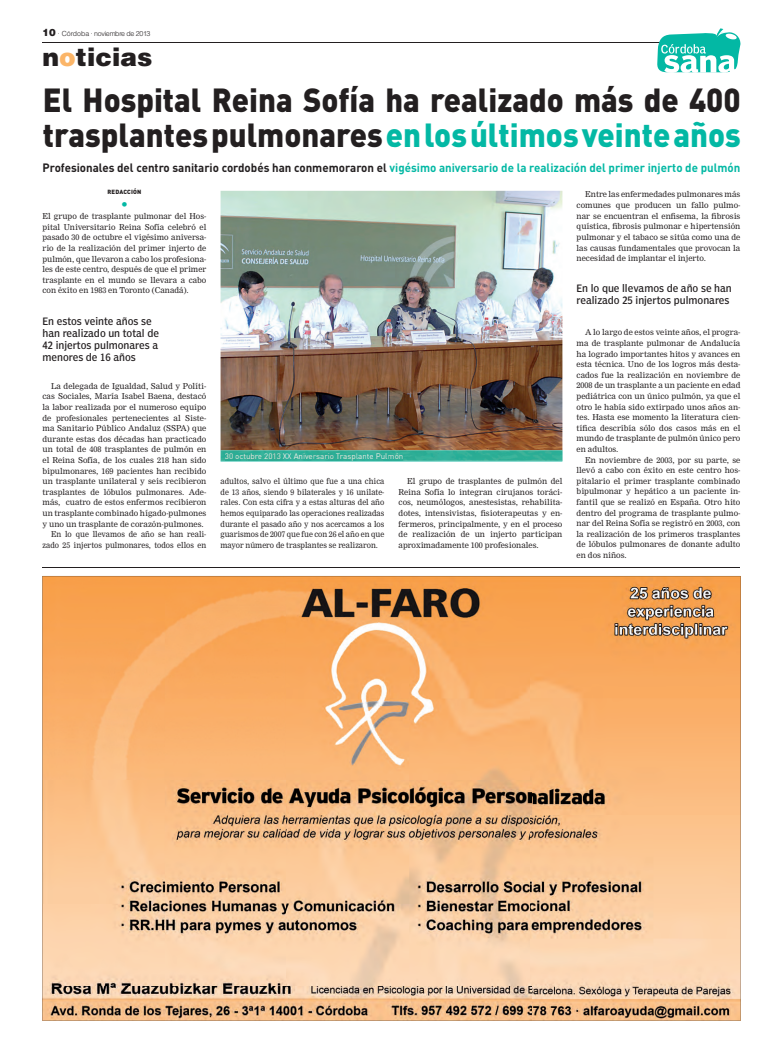
<style>
.page{position:relative;width:783px;height:1049px;background:#fff}
.page>*{position:absolute;margin:0;border:0;box-sizing:border-box;transform-origin:0 0}
.t1{font:900 33px/35px "DIN";color:#231f20;scale:.94 1}
.t2{font:900 25px "Helvetica";color:#231f20}
.t3{font:14px "DIN";color:#03b8a4}
.t4{font:700 12px "DIN";color:#03b8a4;scale:.96 1}
.t5{font:condensed 10px/12px "Poynter Agate One";color:#231f20}
.t6{font:8px/10.6px "Nimrod";color:#231f20;text-align:justify}
.t7{font:8px/10.6px "Nimrod";color:#231f20;text-align:justify;scale:.94 1}
.t8{font:8px "DIN";color:#f0e8df}
.t9{font:300 7px "Helvetica";letter-spacing:-.03em;color:#231f20}
.t10{font:900 6px "DIN";letter-spacing:.025em;color:#231f20}
.s1{font-weight:900;font-size:10px}
.s2{color:#fbb568}
.s3{color:#03b8a4}
.s4{color:#231f20}
.s5{color:#efe6de}
.s6{color:#f0e6de}
.s7{color:#f3ebe2}
.s8{color:#f1e9e4}
.s9{color:#f6efe9}
.s10{color:#f0e6dd}
.s11{color:#f1e8de}
.s12{color:#f0e6dc}
.s13{color:#f2ebe6}
.s14{color:#f1eae4}
.s15{color:#efe7df}
</style>
<div class="page">
<hr style="left:43px;top:42px;width:644px;height:1px;background:#231f20">
<svg style="left:657px;top:28px;width:83px;height:45px"></svg>
<img style="left:220px;top:191px;width:342px;height:259px">
<img style="left:220px;top:450px;width:342px;height:11px">
<img style="left:225px;top:453px;width:177px;height:8px">
<hr style="left:42px;top:567px;width:697px;height:1px;background:#231f20">
<svg style="left:42px;top:576px;width:698px;height:445px;background:#e9b17c"></svg>
<p class="t9" style="left:43px;top:31px;width:109px"><span class="s1">10</span> · Córdoba · noviembre de 2013</p>
<h2 class="t2" style="left:43px;top:48px;width:111px">n<span class="s2">o</span>ticias</h2>
<h1 class="t1" style="left:43px;top:85px;width:743px">El Hospital Reina Sofía ha realizado más de 400 trasplantes pulmonares <span class="s3">en los últimos veinte años</span></h1>
<p class="t10" style="left:107px;top:190px;width:35px">REDACCIÓN</p>
<h3 class="t3" style="left:121px;top:199px;width:9px">•</h3>
<p class="t6" style="left:43px;top:212px;width:165px">El grupo de trasplante pulmonar del Hos&shy;pital Universitario Reina Sofía celebró el pasado 30 de octubre el vigésimo aniversa&shy;rio de la realización del primer injerto de pulmón, que llevaron a cabo los profesiona&shy;les de este centro, después de que el primer trasplante en el mundo se llevara a cabo con éxito en 1983 en Toronto (Canadá).</p>
<h3 class="t4" style="left:43px;top:163px;width:728px"><span class="s4">Profesionales del centro sanitario cordobés han conmemoraron el</span> vigésimo aniversario de la realización del primer injerto de pulmón</h3>
<p class="t6" style="left:576px;top:190px;width:165px;text-indent:9px">Entre las enfermedades pulmonares más comunes que producen un fallo pulmo&shy;nar se encuentran el enfisema, la fibrosis quística, fibrosis pulmonar e hipertensión pulmonar y el tabaco se sitúa como una de las causas fundamentales que provocan la necesidad de implantar el injerto.</p>
<p class="t5" style="left:576px;top:283px;width:157px">En lo que llevamos de año se han realizado 25 injertos pulmonares</p>
<p class="t5" style="left:43px;top:316px;width:118px">En estos veinte años se han realizado un total de<br>42 injertos pulmonares a menores de 16 años</p>
<p class="t6" style="left:51px;top:381px;width:157px">La delegada de Igualdad, Salud y Políti-</p>
<p class="t6" style="left:43px;top:392px;width:165px">cas Sociales, María Isabel Baena, destacó</p>
<p class="t6" style="left:43px;top:402px;width:165px">la labor realizada por el numeroso equipo</p>
<p class="t6" style="left:43px;top:413px;width:165px">de profesionales pertenecientes al Siste-</p>
<p class="t6" style="left:43px;top:424px;width:165px">ma Sanitario Público Andaluz (SSPA) que</p>
<p class="t6" style="left:43px;top:434px;width:165px">durante estas dos décadas han practicado</p>
<p class="t6" style="left:43px;top:445px;width:165px">un total de 408 trasplantes de pulmón en</p>
<p class="t6" style="left:43px;top:455px;width:165px">el Reina Sofía, de los cuales 218 han sido</p>
<p class="t6" style="left:43px;top:466px;width:165px">bipulmonares, 169 pacientes han recibido</p>
<p class="t6" style="left:43px;top:477px;width:165px">un trasplante unilateral y seis recibieron</p>
<p class="t6" style="left:43px;top:487px;width:165px">trasplantes de lóbulos pulmonares. Ade-</p>
<p class="t6" style="left:43px;top:498px;width:165px">más, cuatro de estos enfermos recibieron</p>
<p class="t6" style="left:43px;top:508px;width:165px">un trasplante combinado hígado-pulmones</p>
<p class="t6" style="left:43px;top:519px;width:162px">y uno un trasplante de corazón-pulmones.</p>
<p class="t7" style="left:51px;top:530px;width:167px">En lo que llevamos de año se han reali-</p>
<p class="t7" style="left:43px;top:540px;width:176px">zado 25 injertos pulmonares, todos ellos en</p>
<p class="t8" style="left:225px;top:453px;width:180px"><span class="s5">30</span> oct<span class="s6">ubr</span><span class="s7">e 2</span>013 <span class="s8">XX</span> <span class="s9">An</span>iversa<span class="s10">rio</span> <span class="s11">Tr</span><span class="s12">asp</span><span class="s13">lante</span> <span class="s14">Pul</span><span class="s15">món</span></p>
<p class="t7" style="left:220px;top:477px;width:176px">adultos, salvo el último que fue a una chica de 13 años, siendo 9 bilaterales y 16 unilate&shy;rales. Con esta cifra y a estas alturas del año hemos equiparado las operaciones realizadas durante el pasado año y nos acercamos a los guarismos de 2007 que fue con 26 el año en que mayor número de trasplantes se realizaron.</p>
<p class="t6" style="left:398px;top:477px;width:165px;text-indent:9px">El grupo de trasplantes de pulmón del Reina Sofía lo integran cirujanos toráci&shy;cos, neumólogos, anestesistas, rehabilita&shy;dotes, intensivistas, fisioterapeutas y en&shy;fermeros, principalmente, y en el proceso de realización de un injerto participan aproximadamente 100 profesionales.</p>
<p class="t6" style="left:576px;top:328px;width:165px;text-indent:9px">A lo largo de estos veinte años, el progra&shy;ma de trasplante pulmonar de Andalucía ha logrado importantes hitos y avances en esta técnica. Uno de los logros más desta&shy;cados fue la realización en noviembre de 2008 de un trasplante a un paciente en edad pediátrica con un único pulmón, ya que el otro le había sido extirpado unos años an&shy;tes. Hasta ese momento la literatura cien&shy;tífica describía sólo dos casos más en el mundo de trasplante de pulmón único pero en adultos.</p>
<p class="t6" style="left:576px;top:455px;width:165px;text-indent:9px">En noviembre de 2003, por su parte, se llevó a cabo con éxito en este centro hos&shy;pitalario el primer trasplante combinado bipulmonar y hepático a un paciente in&shy;fantil que se realizó en España. Otro hito dentro del programa de trasplante pulmo&shy;nar del Reina Sofía se registró en 2003, con la realización de los primeros trasplantes de lóbulos pulmonares de donante adulto en dos niños.</p>
</div>
